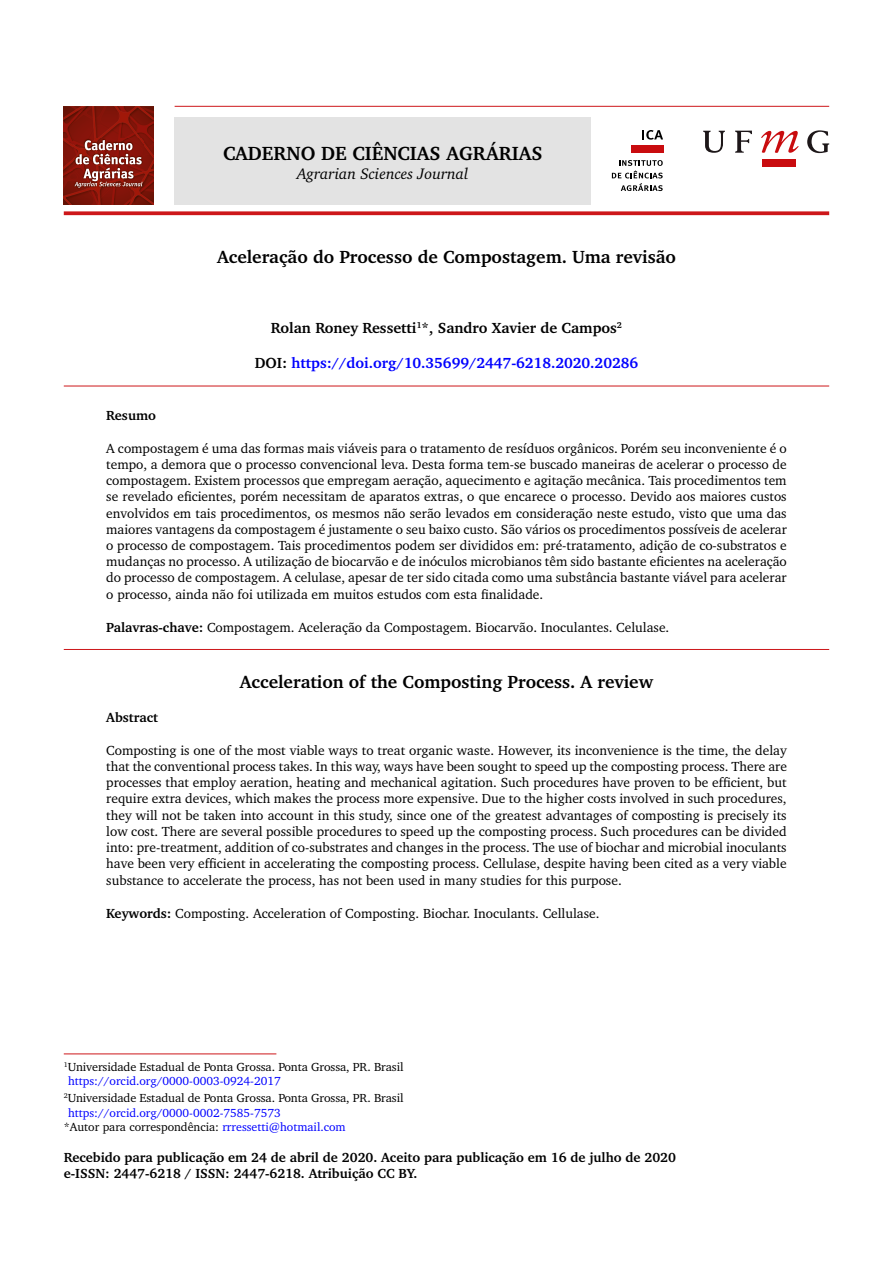
<style>
.page{position:relative;width:893px;height:1263px;background:#fff}
.page>*{position:absolute;margin:0;border:0;box-sizing:border-box;transform-origin:0 0}
.t1{font:700 19.5px "Charter BT";color:#000}
.t2{font:700 18px "Charter BT";color:#000}
.t3{font:italic 15.6px "Charter BT";color:#000}
.t4{font:700 15px "Charter BT";color:#00f}
.t5{font:700 15px "Charter BT";color:#000}
.t6{font:13.5px/16.2px "Charter BT";color:#000;text-align:justify}
.t7{font:700 13.5px/16.2px "Charter BT";color:#000}
.t8{font:12px/14.4px "Charter BT";letter-spacing:-.01em;color:#000}
.t9{font:12px "Charter BT";color:#00f}
.s1{color:#000}
.s2{font-weight:700}
.s3{color:#00f}
</style>
<div class="page">
<div style="left:175px;top:117px;width:416px;height:87px;background:#e3e3e3"></div>
<svg style="left:703px;top:131px;width:22px;height:22px"></svg>
<svg style="left:735px;top:131px;width:17px;height:22px"></svg>
<svg style="left:807px;top:130px;width:22px;height:23px"></svg>
<svg style="left:761px;top:131px;width:38px;height:22px"></svg>
<div style="left:762px;top:159px;width:33px;height:8px;background:#c90c0f"></div>
<svg style="left:642px;top:130px;width:21px;height:10px"></svg>
<svg style="left:612px;top:160px;width:51px;height:31px"></svg>
<div style="left:631px;top:145px;width:32px;height:8px;background:#c90c0f"></div>
<hr style="left:175px;top:106px;width:654px;height:1px;background:#cd171a">
<img style="left:64px;top:106px;width:90px;height:98px">
<img style="left:73px;top:139px;width:71px;height:50px">
<svg style="left:75px;top:140px;width:67px;height:48px;background:#9f5148"></svg>
<svg style="left:64px;top:211px;width:765px;height:4px;background:#d22e30"></svg>
<hr style="left:64px;top:386px;width:765px;height:1px;background:#cd171a">
<hr style="left:64px;top:649px;width:765px;height:1px;background:#cd171a">
<hr style="left:64px;top:1053px;width:212px;height:1px;background:#cd171a">
<h1 class="t1" style="left:223px;top:141px;width:321px">CADERNO DE CIÊNCIAS AGRÁRIAS</h1>
<p class="t3" style="left:297px;top:164px;width:173px">Agrarian Sciences Journal</p>
<h2 class="t2" style="left:217px;top:246px;width:460px">Aceleração do Processo de Compostagem. Uma revisão</h2>
<p class="t5" style="left:271px;top:319px;width:352px">Rolan Roney Ressetti<sup>1</sup>*, Sandro Xavier de Campos<sup>2</sup></p>
<p class="t4" style="left:255px;top:354px;width:385px"><span class="s1">DOI:</span> https://doi.org/10.35699/2447-6218.2020.20286</p>
<p class="t7" style="left:106px;top:407px;width:51px">Resumo</p>
<p class="t6" style="left:106px;top:440px;width:682px">A compostagem é uma das formas mais viáveis para o tratamento de resíduos orgânicos. Porém seu inconveniente é o tempo, a demora que o processo convencional leva. Desta forma tem-se buscado maneiras de acelerar o processo de compostagem. Existem processos que empregam aeração, aquecimento e agitação mecânica. Tais procedimentos tem se revelado eficientes, porém necessitam de aparatos extras, o que encarece o processo. Devido aos maiores custos envolvidos em tais procedimentos, os mesmos não serão levados em consideração neste estudo, visto que uma das maiores vantagens da compostagem é justamente o seu baixo custo. São vários os procedimentos possíveis de acelerar o processo de compostagem. Tais procedimentos podem ser divididos em: pré-tratamento, adição de co-substratos e mudanças no processo. A utilização de biocarvão e de inóculos microbianos têm sido bastante eficientes na aceleração do processo de compostagem. A celulase, apesar de ter sido citada como uma substância bastante viável para acelerar o processo, ainda não foi utilizada em muitos estudos com esta finalidade.</p>
<p class="t6" style="left:106px;top:619px;width:565px"><span class="s2">Palavras-chave:</span> Compostagem. Aceleração da Compostagem. Biocarvão. Inoculantes. Celulase.</p>
<h2 class="t2" style="left:240px;top:671px;width:415px">Acceleration of the Composting Process. A review</h2>
<p class="t7" style="left:106px;top:709px;width:53px">Abstract</p>
<p class="t6" style="left:106px;top:742px;width:682px">Composting is one of the most viable ways to treat organic waste. However, its inconvenience is the time, the delay that the conventional process takes. In this way, ways have been sought to speed up the composting process. There are processes that employ aeration, heating and mechanical agitation. Such procedures have proven to be efficient, but require extra devices, which makes the process more expensive. Due to the higher costs involved in such procedures, they will not be taken into account in this study, since one of the greatest advantages of composting is precisely its low cost. There are several possible procedures to speed up the composting process. Such procedures can be divided into: pre-treatment, addition of co-substrates and changes in the process. The use of biochar and microbial inoculants have been very efficient in accelerating the composting process. Cellulase, despite having been cited as a very viable substance to accelerate the process, has not been used in many studies for this purpose.</p>
<p class="t6" style="left:106px;top:905px;width:495px"><span class="s2">Keywords:</span> Composting. Acceleration of Composting. Biochar. Inoculants. Cellulase.</p>
<p class="t8" style="left:68px;top:1059px;width:337px;text-indent:-4px"><sup>1</sup>Universidade Estadual de Ponta Grossa. Ponta Grossa, PR. Brasil <span class="s3">https://orcid.org/0000-0003-0924-2017</span></p>
<p class="t8" style="left:64px;top:1091px;width:341px"><sup>2</sup>Universidade Estadual de Ponta Grossa. Ponta Grossa, PR. Brasil</p>
<p class="t9" style="left:68px;top:1105px;width:214px">https://orcid.org/0000-0002-7585-7573</p>
<p class="t8" style="left:64px;top:1119px;width:283px">*Autor para correspondência: <span class="s3">rrressetti@hotmail.com</span></p>
<p class="t7" style="left:64px;top:1149px;width:614px">Recebido para publicação em 24 de abril de 2020. Aceito para publicação em 16 de julho de 2020 e-ISSN: 2447-6218 / ISSN: 2447-6218. Atribuição CC BY.</p>
</div>
